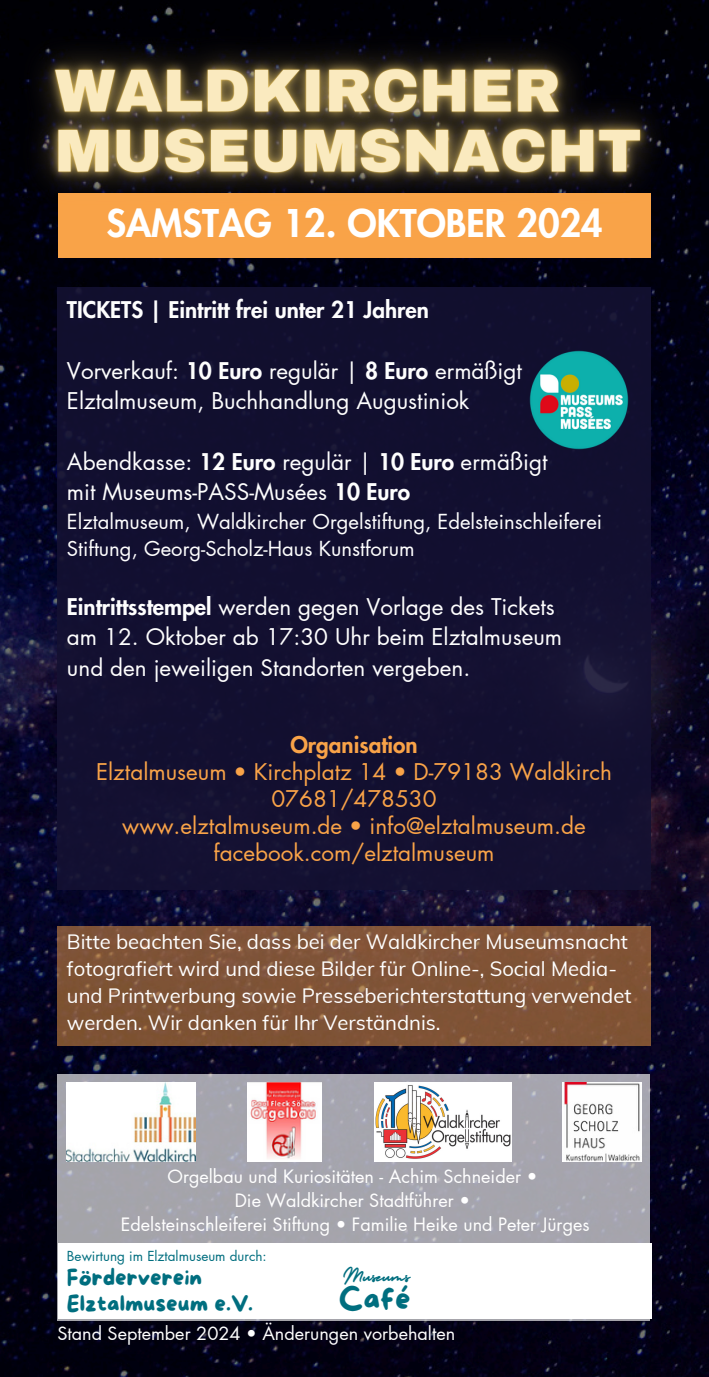
<style>
.page{position:relative;width:709px;height:1377px;background:#fff}
.page>*{position:absolute;margin:0;border:0;box-sizing:border-box;transform-origin:0 0}
.t1{font:800 37.35px "Futura LT Pro";color:#fff}
.t2{font:30.15px "More Sugar";color:#006e7f}
.t3{font:24.07px "Holiday";color:#006e7f}
.t4{font:22.5px/30.4px "Futura LT Pro";color:#fefefe}
.t5{font:22.5px/27px "Futura LT Pro";color:#f9a348;text-align:center}
.t6{font:800 22.5px "Futura LT Pro";color:#fefefe}
.t7{font:22.5px/25.2px "More Sugar";color:#006e7f}
.t8{font:20.25px/27px "Muli";color:#fff}
.t9{font:20.25px/27px "Futura LT Pro";color:#fefefe}
.t10{font:18px/24.1px "Futura LT Pro";color:#fff;text-align:center}
.t11{font:18px "Futura LT Pro";color:#fefefe}
.t12{font:13.5px "Futura LT Pro";color:#006e7f}
.s1{font-weight:800}
</style>
<div class="page">
<img style="left:0;top:0;width:709px;height:1377px">
<div style="left:57px;top:1074px;width:593px;height:247px;background:#a5a4ad"></div>
<div style="left:57px;top:926px;width:594px;height:120px;background:#7f5337"></div>
<img style="left:562px;top:1083px;width:80px;height:79px">
<img style="left:67px;top:1083px;width:128px;height:79px">
<div style="left:57px;top:287px;width:594px;height:602px;background:#141132"></div>
<img style="left:529px;top:350px;width:100px;height:100px">
<img style="left:374px;top:1083px;width:137px;height:79px">
<img style="left:248px;top:1083px;width:74px;height:79px">
<div style="left:59px;top:194px;width:591px;height:64px;background:#f9a348"></div>
<img style="left:0;top:0;width:706px;height:249px">
<div style="left:59px;top:1244px;width:593px;height:75px;background:#fff"></div>
<p class="t1" style="left:106px;top:206px;width:498px">SAMSTAG 12. OKTOBER 2024</p>
<h5 class="t6" style="left:67px;top:299px;width:363px">TICKETS | Eintritt frei unter 21 Jahren</h5>
<h6 class="t4" style="left:67px;top:356px;width:456px">Vorverkauf: <span class="s1">10 Euro</span> regulär | <span class="s1">8 Euro</span> ermäßigt<br>Elztalmuseum, Buchhandlung Augustiniok</h6>
<h5 class="t4" style="left:67px;top:447px;width:482px">Abendkasse: <span class="s1">12 Euro</span> regulär | <span class="s1">10 Euro</span> ermäßigt mit Museums-PASS-Musées <span class="s1">10 Euro</span></h5>
<h5 class="t9" style="left:67px;top:509px;width:537px">Elztalmuseum, Waldkircher Orgelstiftung, Edelsteinschleiferei<br>Stiftung, Georg-Scholz-Haus Kunstforum</h5>
<p class="t4" style="left:67px;top:592px;width:496px"><span class="s1">Eintrittsstempel</span> werden gegen Vorlage des Tickets am 12. Oktober ab 17:30 Uhr beim Elztalmuseum</p>
<h5 class="t4" style="left:67px;top:653px;width:405px">und den jeweiligen Standorten vergeben.</h5>
<p class="t5" style="left:96px;top:732px;width:517px"><span class="s1">Organisation<br></span>Elztalmuseum • Kirchplatz 14 • D-79183 Waldkirch<br>07681/478530<br>www.elztalmuseum.de • info@elztalmuseum.de facebook.com/elztalmuseum</p>
<p class="t8" style="left:67px;top:928px;width:566px">Bitte beachten Sie, dass bei der Waldkircher Museumsnacht fotografiert wird und diese Bilder für Online-, Social Media&shy;und Printwerbung sowie Presseberichterstattung verwendet werden. Wir danken für Ihr Verständnis.</p>
<h5 class="t10" style="left:167px;top:1165px;width:371px">Orgelbau und Kuriositäten - Achim Schneider •</h5>
<p class="t10" style="left:121px;top:1189px;width:470px">Die Waldkircher Stadtführer •<br>Edelsteinschleiferei Stiftung • Familie Heike und Peter Jürges</p>
<h5 class="t12" style="left:67px;top:1250px;width:201px">Bewirtung im Elztalmuseum durch:</h5>
<h3 class="t7" style="left:67px;top:1267px;width:187px">Förderverein<br>Elztalmuseum e.V.</h3>
<p class="t3" style="left:343px;top:1257px;width:69px">Museums</p>
<p class="t2" style="left:339px;top:1283px;width:73px">Café</p>
<p class="t11" style="left:57px;top:1325px;width:399px">Stand September 2024 • Änderungen vorbehalten</p>
</div>
